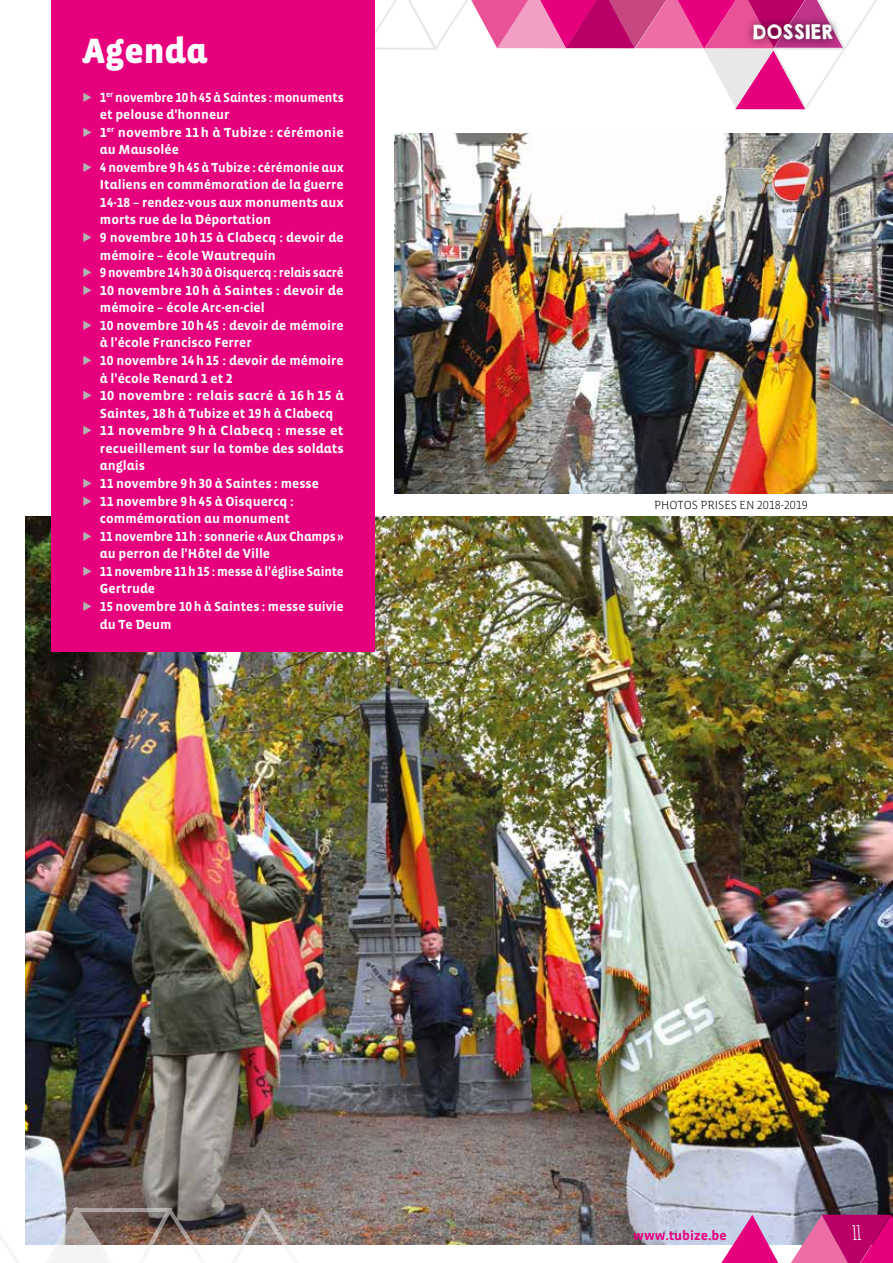
<style>
.page{position:relative;width:893px;height:1263px;background:#fff}
.page>*{position:absolute;margin:0;border:0;box-sizing:border-box;transform-origin:0 0}
.t1{font:900 36px "Vista Sans Alt";color:#fff}
.t2{font:700 19.5px "Amatic";color:#fff}
.t3{font:18px "KGHAPPY Solid";letter-spacing:-.05em;color:#fff}
.t4{font:700 13.5px/17.5px "Vista Sans Alt";color:#fff}
.t5{font:700 13.5px/17.5px "Vista Sans Alt";color:#fff;text-align:center;scale:1.05 1}
.t6{font:700 13.5px/17.5px "Vista Sans Alt";color:#fff;scale:.96 1}
.t7{font:700 13.5px/17.5px "Vista Sans Alt";color:#fff;scale:.95 1}
.t8{font:700 13.5px "Vista Sans Alt";color:#e6007d}
.t9{font:300 12px "Vista Sans Alt";color:#000}
.s1{color:#b3b2b2}
</style>
<div class="page">
<img style="left:26px;top:516px;width:867px;height:728px">
<img style="left:0;top:1205px;width:317px;height:58px">
<svg style="left:375px;top:0;width:502px;height:110px"></svg>
<svg style="left:715px;top:1215px;width:178px;height:48px;background:#d15ba1"></svg>
<div style="left:744px;top:15px;width:98px;height:34px;background:#000;opacity:.75"></div>
<img style="left:395px;top:134px;width:498px;height:359px">
<div style="left:51px;top:0;width:324px;height:651px;background:#e6007d"></div>
<h1 class="t1" style="left:83px;top:32px;width:126px">Agenda</h1>
<p class="t6" style="left:100px;top:88px;width:255px;text-indent:-17px"><span class="s1">•</span> 1<sup>er</sup> novembre 10h45 à Saintes : monuments et pelouse d'honneur</p>
<p class="t4" style="left:100px;top:124px;width:245px;text-indent:-17px"><span class="s1">•</span> 1<sup>er</sup> novembre 11h à Tubize : cérémonie au Mausolée</p>
<p class="t4" style="left:100px;top:159px;width:245px;text-align:justify;text-indent:-17px"><span class="s1">•</span> 4 novembre 9h45 à Tubize : cérémonie aux Italiens en commémoration de la guerre 14-18 – rendez-vous aux monuments aux morts rue de la Déportation</p>
<p class="t4" style="left:100px;top:229px;width:245px;text-indent:-17px"><span class="s1">•</span> 9 novembre 10h15 à Clabecq : devoir de mémoire – école Wautrequin</p>
<p class="t7" style="left:83px;top:264px;width:276px"><span class="s1">•</span> 9 novembre 14h30 à Oisquercq : relais sacré</p>
<p class="t4" style="left:100px;top:282px;width:245px;text-indent:-17px"><span class="s1">•</span> 10 novembre 10h à Saintes : devoir de mémoire – école Arc-en-ciel</p>
<p class="t4" style="left:100px;top:317px;width:245px;text-indent:-17px"><span class="s1">•</span> 10 novembre 10h45 : devoir de mémoire à l'école Francisco Ferrer</p>
<p class="t4" style="left:100px;top:352px;width:245px;text-indent:-17px"><span class="s1">•</span> 10 novembre 14h15 : devoir de mémoire à l'école Renard 1 et 2</p>
<p class="t5" style="left:83px;top:387px;width:250px"><span class="s1">•</span> 10 novembre : relais sacré à 16 h 15 à<br>Saintes, 18h à Tubize et 19h à Clabecq</p>
<p class="t5" style="left:100px;top:422px;width:234px;text-align:justify;text-indent:-17px"><span class="s1">•</span> 11 novembre 9 h à Clabecq : messe et recueillement sur la tombe des soldats anglais</p>
<p class="t4" style="left:83px;top:475px;width:238px"><span class="s1">•</span> 11 novembre 9h30 à Saintes : messe</p>
<p class="t4" style="left:83px;top:493px;width:212px;text-align:right"><span class="s1">•</span> 11 novembre 9h45 à Oisquercq : commémoration au monument</p>
<p class="t6" style="left:100px;top:528px;width:255px;text-indent:-17px"><span class="s1">•</span> 11 novembre 11h : sonnerie «Aux Champs» au perron de l'Hôtel de Ville</p>
<p class="t7" style="left:100px;top:563px;width:258px;text-indent:-17px"><span class="s1">•</span> 11 novembre 11h15 : messe à l'église Sainte<br>Gertrude</p>
<p class="t4" style="left:100px;top:598px;width:245px;text-indent:-17px"><span class="s1">•</span> 15 novembre 10h à Saintes : messe suivie du Te Deum</p>
<h3 class="t3" style="left:752px;top:18px;width:83px">DOSSIER</h3>
<p class="t9" style="left:654px;top:499px;width:155px">PHOTOS PRISES EN 2018-2019</p>
<p class="t8" style="left:633px;top:1228px;width:95px">www.tubize.be</p>
<h2 class="t2" style="left:852px;top:1219px;width:10px">11</h2>
</div>
